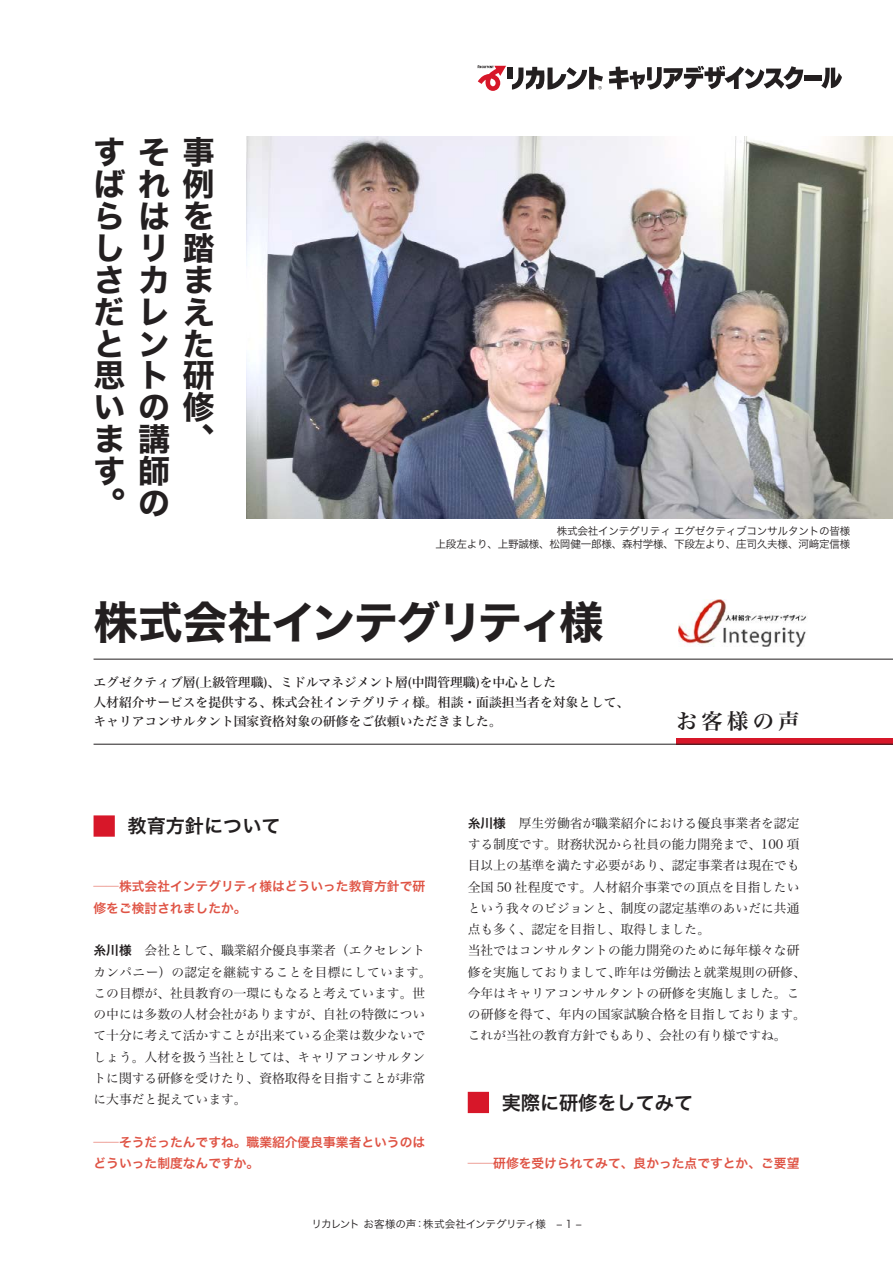
<style>
.page{position:relative;width:893px;height:1263px;background:#fff}
.page>*{position:absolute;margin:0;border:0;box-sizing:border-box;transform-origin:0 0}
.t1{font:44.7px "Hira Kaku Std N W7";letter-spacing:-.055em;color:#231f20}
.t2{font:31.95px/32px "Hira Kaku Std W7";color:#231f20}
.t3{font:21.3px "Hira Min Pro N W6";letter-spacing:.2em;color:#231f20}
.t4{font:19.2px "Hira Kaku Pro N W6";color:#231f20}
.t5{font:12.75px/21.3px "Hira Min Std N W3";color:#231f20}
.t6{font:12.75px/19.2px "Hira Min Std N W5";color:#231f20}
.t7{font:12.75px/21.3px "Hira Kaku Pro N W6";color:#df5344}
.t8{font:10.65px/12.8px "Hira Kaku Pro N W3";letter-spacing:-.025em;color:#231f20;text-align:right}
.t9{font:10.65px "Hira Kaku Pro N W3";letter-spacing:-.045em;color:#231f20}
.s1{font-family:"Hira Kaku Pro N W6"}
</style>
<div class="page">
<div style="left:676px;top:738px;width:217px;height:6px;background:#d71729"></div>
<div style="left:94px;top:815px;width:21px;height:22px;background:#d71729"></div>
<div style="left:468px;top:1092px;width:21px;height:21px;background:#d71729"></div>
<img style="left:247px;top:136px;width:646px;height:383px">
<hr style="left:94px;top:659px;width:799px;height:1px;background:#231f20">
<hr style="left:94px;top:744px;width:799px;height:1px;background:#231f20">
<img style="left:679px;top:599px;width:128px;height:47px">
<svg style="left:609px;top:66px;width:194px;height:24px"></svg>
<div style="left:804px;top:75px;width:18px;height:6px;background:#231f20"></div>
<svg style="left:821px;top:68px;width:21px;height:21px"></svg>
<svg style="left:478px;top:65px;width:28px;height:26px"></svg>
<div style="left:507px;top:68px;width:5px;height:11px;background:#231f20"></div>
<svg style="left:512px;top:67px;width:91px;height:23px"></svg>
<h2 class="t2" style="left:183px;top:138px;width:32px">事</h2>
<h2 class="t2" style="left:94px;top:138px;width:121px">す<br>ばれ例ら<br>し<br>さ<br>だ<br>と<br>思ト<br>いの<br>ま<br>す<br>。の</h2>
<h2 class="t2" style="left:138px;top:122px;width:75px;line-height:63.8px">そ<br>はを</h2>
<h2 class="t2" style="left:138px;top:233px;width:31px;text-align:justify">リカレン</h2>
<h2 class="t2" style="left:183px;top:233px;width:33px;text-align:justify">踏まえた研修</h2>
<h2 class="t2" style="left:138px;top:425px;width:77px">講、師</h2>
<p class="t8" style="left:436px;top:524px;width:416px">株式会社インテグリティ エグゼクティブコンサルタントの皆様<br>上段左より、上野誠様、松岡健一郎様、森村学様、下段左より、庄司久夫様、河﨑定信様</p>
<h1 class="t1" style="left:94px;top:587px;width:512px">株式会社インテグリティ様</h1>
<p class="t6" style="left:94px;top:673px;width:537px">エグゼクティブ層(上級管理職)、ミドルマネジメント層(中間管理職)を中心とした<br>人材紹介サービスを提供する、株式会社インテグリティ様。相談・面談担当者を対象として、キャリアコンサルタント国家資格対象の研修をご依頼いただきました。</p>
<h3 class="t3" style="left:676px;top:702px;width:125px">お客様の声</h3>
<h3 class="t4" style="left:128px;top:809px;width:155px">教育方針について</h3>
<p class="t7" style="left:94px;top:875px;width:333px">──株式会社インテグリティ様はどういった教育方針で研修をご検討されましたか。</p>
<p class="t5" style="left:94px;top:939px;width:340px"><span class="s1">糸川様　</span>会社として、職業紹介優良事業者（エクセレントカンパニー）の認定を継続することを目標にしています。この目標が、社員教育の一環にもなると考えています。世の中には多数の人材会社がありますが、自社の特徴について十分に考えて活かすことが出来ている企業は数少ないでしょう。人材を扱う当社としては、キャリアコンサルタントに関する研修を受けたり、資格取得を目指すことが非常に大事だと捉えています。</p>
<p class="t7" style="left:94px;top:1131px;width:333px">──そうだったんですね。職業紹介優良事業者というのはどういった制度なんですか。</p>
<p class="t5" style="left:468px;top:812px;width:340px"><span class="s1">糸川様　</span>厚生労働省が職業紹介における優良事業者を認定する制度です。財務状況から社員の能力開発まで、100 項目以上の基準を満たす必要があり、認定事業者は現在でも全国 50 社程度です。人材紹介事業での頂点を目指したいという我々のビジョンと、制度の認定基準のあいだに共通点も多く、認定を目指し、取得しました。<br>当社ではコンサルタントの能力開発のために毎年様々な研修を実施しておりまして、昨年は労働法と就業規則の研修、今年はキャリアコンサルタントの研修を実施しました。この研修を得て、年内の国家試験合格を目指しております。これが当社の教育方針でもあり、会社の有り様ですね。</p>
<h3 class="t4" style="left:502px;top:1085px;width:193px">実際に研修をしてみて</h3>
<p class="t7" style="left:468px;top:1152px;width:333px">──研修を受けられてみて、良かった点ですとか、ご要望</p>
<p class="t9" style="left:312px;top:1214px;width:271px">リカレント お客様の声：株式会社インテグリティ様　– 1 –</p>
</div>
